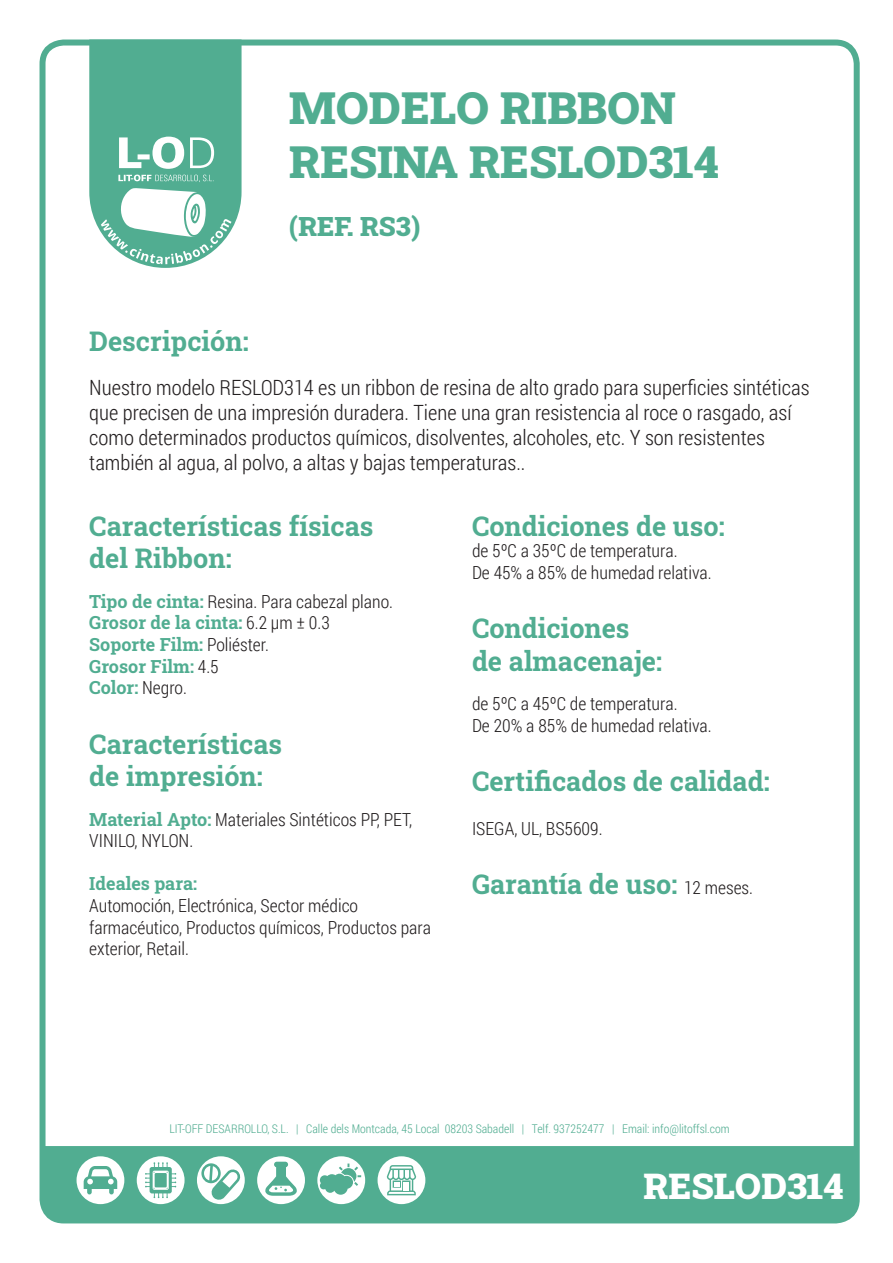
<style>
.page{position:relative;width:893px;height:1263px;background:#fff}
.page>*{position:absolute;margin:0;border:0;box-sizing:border-box;transform-origin:0 0}
.t1{font:900 45px/54px "Roboto Slab";color:#51ad91}
.t2{font:900 36px "Roboto Slab";color:#fff}
.t3{font:700 27px/32.4px "Roboto Slab";color:#51ad91}
.t4{font:900 27px "Roboto Slab";color:#51ad91}
.t5{font:300 21px/25.2px "Roboto Condensed";color:#231f20}
.t6{font:300 18px/21.6px "Roboto Condensed";color:#231f20}
.t7{font:700 18px/21.6px "Roboto Slab";color:#51ad91}
.t8{font:300 12px "Roboto Condensed";color:#51ad91}
.s1{font-family:"Roboto Slab";font-weight:700;color:#51ad91}
.s2{font-family:"Roboto Condensed";font-weight:300;color:#231f20}
.s3{font-family:"Roboto Condensed";font-weight:300;font-size:18px;color:#231f20}
</style>
<div class="page">
<div style="left:43px;top:1146px;width:810px;height:74px;background:#51ad91"></div>
<div style="left:40px;top:40px;width:820px;height:1183px;border:6px solid #51ad91;border-radius:21px"></div>
<svg style="left:89px;top:40px;width:153px;height:228px"></svg>
<svg style="left:378px;top:1156px;width:47px;height:48px"></svg>
<svg style="left:137px;top:1156px;width:48px;height:48px"></svg>
<svg style="left:197px;top:1156px;width:48px;height:48px"></svg>
<svg style="left:257px;top:1156px;width:48px;height:48px"></svg>
<svg style="left:317px;top:1156px;width:48px;height:48px"></svg>
<svg style="left:77px;top:1156px;width:47px;height:48px"></svg>
<h1 class="t1" style="left:289px;top:79px;width:431px">MODELO RIBBON<br>RESINA RESLOD314</h1>
<h3 class="t4" style="left:289px;top:207px;width:133px">(REF. RS3)</h3>
<h3 class="t3" style="left:89px;top:325px;width:161px">Descripción:</h3>
<p class="t5" style="left:89px;top:374px;width:722px">Nuestro modelo RESLOD314 es un ribbon de resina de alto grado para superficies sintéticas que precisen de una impresión duradera. Tiene una gran resistencia al roce o rasgado, así como determinados productos químicos, disolventes, alcoholes, etc. Y son resistentes también al agua, al polvo, a altas y bajas temperaturas..</p>
<h3 class="t3" style="left:89px;top:509px;width:286px">Características físicas del Ribbon:</h3>
<p class="t6" style="left:89px;top:590px;width:305px"><span class="s1">Tipo de cinta:</span> Resina. Para cabezal plano.</p>
<p class="t7" style="left:89px;top:612px;width:242px">Grosor de la cinta: <span class="s2">6.2 µm ± 0.3<br></span>Soporte Film: <span class="s2">Poliéster.<br></span>Grosor Film: <span class="s2">4.5<br></span>Color: <span class="s2">Negro.</span></p>
<h3 class="t3" style="left:89px;top:727px;width:194px">Características de impresión:</h3>
<p class="t6" style="left:89px;top:808px;width:324px"><span class="s1">Material Apto:</span> Materiales Sintéticos PP, PET,<br>VINILO, NYLON.</p>
<p class="t7" style="left:89px;top:873px;width:109px">Ideales para:</p>
<p class="t6" style="left:89px;top:894px;width:343px">Automoción, Electrónica, Sector médico farmacéutico, Productos químicos, Productos para exterior, Retail.</p>
<h3 class="t3" style="left:472px;top:509px;width:254px">Condiciones de uso:</h3>
<p class="t6" style="left:472px;top:540px;width:241px">de 5ºC a 35ºC de temperatura.<br>De 45% a 85% de humedad relativa.</p>
<h3 class="t3" style="left:472px;top:612px;width:192px">Condiciones de almacenaje:</h3>
<p class="t6" style="left:472px;top:693px;width:241px">de 5ºC a 45ºC de temperatura.<br>De 20% a 85% de humedad relativa.</p>
<h3 class="t3" style="left:472px;top:765px;width:299px">Certificados de calidad:</h3>
<p class="t6" style="left:472px;top:817px;width:132px">ISEGA, UL, BS5609.</p>
<h3 class="t3" style="left:472px;top:867px;width:283px">Garantía de uso: <span class="s3">12 meses.</span></h3>
<p class="t8" style="left:170px;top:1120px;width:562px">LIT-OFF DESARROLLO, S.L. | Calle dels Montcada, 45 Local 08203 Sabadell | Telf. 937252477 | Email: info@litoffsl.com</p>
<h2 class="t2" style="left:643px;top:1161px;width:201px">RESLOD314</h2>
</div>
